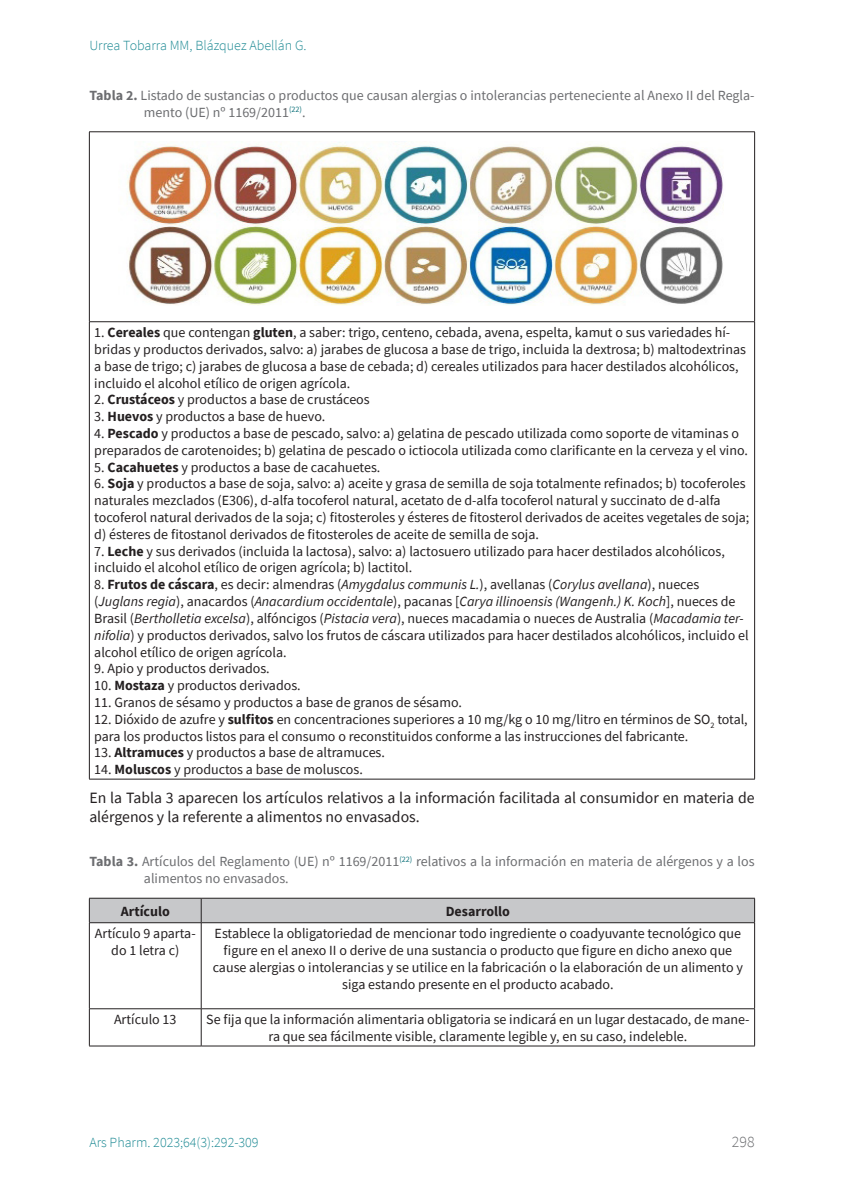
<style>
.page{position:relative;width:844px;height:1191px;background:#fff}
.page>*{position:absolute;margin:0;border:0;box-sizing:border-box;transform-origin:0 0}
.t1{font:15.75px/18.9px "Source Sans Pro";color:#231f20}
.t2{font:300 15.75px "Source Sans Pro";color:#6c6d70}
.sps_tablas_texto{font:14px/16.8px "Source Sans Pro";color:#231f20}
.sps_tablas_titulo{font:14px/16.8px "Source Sans Pro";color:#6c6d70}
.t3{font:300 14px "Source Sans Pro";color:#1c8993}
.sps_tablas_epig{font:700 14px "Source Sans Pro";color:#231f20}
.s1{font-weight:700}
.s2{font-style:italic}
</style>
<div class="page">
<hr style="left:89px;top:322px;width:1px;height:457px;background:#231f20">
<hr style="left:754px;top:322px;width:1px;height:457px;background:#231f20">
<hr style="left:89px;top:779px;width:665px;height:1px;background:#231f20">
<hr style="left:89px;top:131px;width:665px;height:1px;background:#231f20">
<hr style="left:89px;top:132px;width:1px;height:189px;background:#231f20">
<hr style="left:754px;top:132px;width:1px;height:189px;background:#231f20">
<hr style="left:89px;top:321px;width:665px;height:1px;background:#231f20">
<img style="left:127px;top:142px;width:596px;height:163px">
<div style="left:89px;top:898px;width:666px;height:24px;background:#c7c8ca"></div>
<hr style="left:89px;top:922px;width:112px;height:1px;background:#231f20">
<hr style="left:89px;top:923px;width:1px;height:85px;background:#231f20">
<hr style="left:201px;top:922px;width:553px;height:1px;background:#231f20">
<hr style="left:201px;top:923px;width:1px;height:85px;background:#231f20">
<hr style="left:754px;top:923px;width:1px;height:85px;background:#231f20">
<hr style="left:89px;top:1008px;width:112px;height:1px;background:#231f20">
<hr style="left:89px;top:1009px;width:1px;height:36px;background:#231f20">
<hr style="left:201px;top:1008px;width:553px;height:1px;background:#231f20">
<hr style="left:201px;top:1009px;width:1px;height:36px;background:#231f20">
<hr style="left:754px;top:1009px;width:1px;height:36px;background:#231f20">
<hr style="left:89px;top:1045px;width:112px;height:1px;background:#231f20">
<hr style="left:201px;top:1045px;width:553px;height:1px;background:#231f20">
<p class="t3" style="left:89px;top:37px;width:219px">Urrea Tobarra MM, Blázquez Abellán G.</p>
<p class="sps_tablas_titulo" style="left:144px;top:87px;width:612px;text-indent:-55px"><span class="s1">Tabla 2.</span> Listado de sustancias o productos que causan alergias o intolerancias perteneciente al Anexo II del Regla&shy;mento (UE) nº 1169/2011<sup>(22)</sup>.</p>
<p class="sps_tablas_texto" style="left:94px;top:324px;width:653px">1. <span class="s1">Cereales</span> que contengan <span class="s1">gluten</span>, a saber: trigo, centeno, cebada, avena, espelta, kamut o sus variedades hí&shy;bridas y productos derivados, salvo: a) jarabes de glucosa a base de trigo, incluida la dextrosa; b) maltodextrinas a base de trigo; c) jarabes de glucosa a base de cebada; d) cereales utilizados para hacer destilados alcohólicos, incluido el alcohol etílico de origen agrícola.</p>
<p class="sps_tablas_texto" style="left:94px;top:391px;width:277px">2. <span class="s1">Crustáceos</span> y productos a base de crustáceos</p>
<p class="sps_tablas_texto" style="left:94px;top:408px;width:232px">3. <span class="s1">Huevos</span> y productos a base de huevo.</p>
<p class="sps_tablas_texto" style="left:94px;top:425px;width:655px">4. <span class="s1">Pescado</span> y productos a base de pescado, salvo: a) gelatina de pescado utilizada como soporte de vitaminas o preparados de carotenoides; b) gelatina de pescado o ictiocola utilizada como clarificante en la cerveza y el vino.</p>
<p class="sps_tablas_texto" style="left:94px;top:458px;width:287px">5. <span class="s1">Cacahuetes</span> y productos a base de cacahuetes.</p>
<p class="sps_tablas_texto" style="left:94px;top:475px;width:656px">6. <span class="s1">Soja</span> y productos a base de soja, salvo: a) aceite y grasa de semilla de soja totalmente refinados; b) tocoferoles naturales mezclados (E306), d-alfa tocoferol natural, acetato de d-alfa tocoferol natural y succinato de d-alfa tocoferol natural derivados de la soja; c) fitosteroles y ésteres de fitosterol derivados de aceites vegetales de soja; d) ésteres de fitostanol derivados de fitosteroles de aceite de semilla de soja.</p>
<p class="sps_tablas_texto" style="left:94px;top:542px;width:631px">7. <span class="s1">Leche</span> y sus derivados (incluida la lactosa), salvo: a) lactosuero utilizado para hacer destilados alcohólicos, incluido el alcohol etílico de origen agrícola; b) lactitol.</p>
<p class="sps_tablas_texto" style="left:94px;top:576px;width:655px">8. <span class="s1">Frutos de cáscara</span>, es decir: almendras (<span class="s2">Amygdalus communis L.</span>), avellanas (<span class="s2">Corylus avellana</span>), nueces (<span class="s2">Juglans regia</span>), anacardos (<span class="s2">Anacardium occidentale</span>), pacanas [<span class="s2">Carya illinoensis (Wangenh.) K. Koch</span>], nueces de Brasil (<span class="s2">Bertholletia excelsa</span>), alfóncigos (<span class="s2">Pistacia vera</span>), nueces macadamia o nueces de Australia (<span class="s2">Macadamia ter&shy;nifolia</span>) y productos derivados, salvo los frutos de cáscara utilizados para hacer destilados alcohólicos, incluido el alcohol etílico de origen agrícola.</p>
<p class="sps_tablas_texto" style="left:94px;top:660px;width:177px">9. Apio y productos derivados.</p>
<p class="sps_tablas_texto" style="left:94px;top:677px;width:208px">10. <span class="s1">Mostaza</span> y productos derivados.</p>
<p class="sps_tablas_texto" style="left:94px;top:694px;width:369px">11. Granos de sésamo y productos a base de granos de sésamo.</p>
<p class="sps_tablas_texto" style="left:94px;top:710px;width:654px">12. Dióxido de azufre y <span class="s1">sulfitos</span> en concentraciones superiores a 10 mg/kg o 10 mg/litro en términos de SO<sub>2</sub> total, para los productos listos para el consumo o reconstituidos conforme a las instrucciones del fabricante.</p>
<p class="sps_tablas_texto" style="left:94px;top:744px;width:292px">13. <span class="s1">Altramuces</span> y productos a base de altramuces.</p>
<p class="sps_tablas_texto" style="left:94px;top:761px;width:270px">14. <span class="s1">Moluscos</span> y productos a base de moluscos.</p>
<p class="t1" style="left:89px;top:788px;width:666px">En la Tabla 3 aparecen los artículos relativos a la información facilitada al consumidor en materia de alérgenos y la referente a alimentos no envasados.</p>
<p class="sps_tablas_titulo" style="left:144px;top:853px;width:612px;text-indent:-55px"><span class="s1">Tabla 3.</span> Artículos del Reglamento (UE) nº 1169/2011<sup>(22)</sup> relativos a la información en materia de alérgenos y a los alimentos no envasados.</p>
<p class="sps_tablas_epig" style="left:121px;top:901px;width:51px">Artículo</p>
<p class="sps_tablas_epig" style="left:445px;top:901px;width:66px">Desarrollo</p>
<p class="sps_tablas_texto" style="left:95px;top:925px;width:102px;text-align:center">Artículo 9 aparta&shy;do 1 letra c)</p>
<p class="sps_tablas_texto" style="left:213px;top:925px;width:531px;text-align:center">Establece la obligatoriedad de mencionar todo ingrediente o coadyuvante tecnológico que figure en el anexo II o derive de una sustancia o producto que figure en dicho anexo que cause alergias o intolerancias y se utilice en la fabricación o la elaboración de un alimento y siga estando presente en el producto acabado.</p>
<p class="sps_tablas_texto" style="left:114px;top:1011px;width:64px">Artículo 13</p>
<p class="sps_tablas_texto" style="left:206px;top:1011px;width:544px;text-align:center">Se fija que la información alimentaria obligatoria se indicará en un lugar destacado, de mane&shy;ra que sea fácilmente visible, claramente legible y, en su caso, indeleble.</p>
<p class="t3" style="left:89px;top:1133px;width:171px">Ars Pharm. 2023;64(3):292-309</p>
<p class="t2" style="left:731px;top:1132px;width:24px">298</p>
</div>
